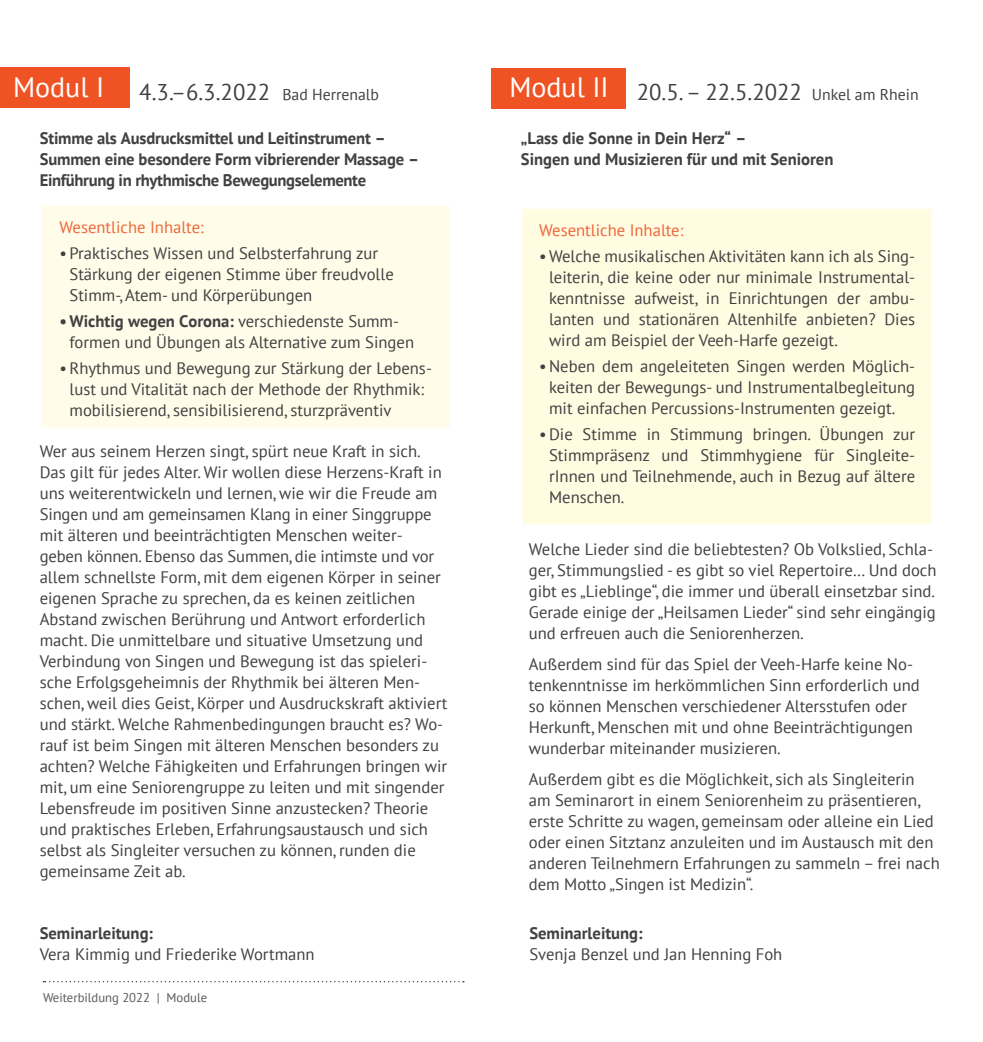
<style>
.page{position:relative;width:983px;height:1042px;background:#fff}
.page>*{position:absolute;margin:0;border:0;box-sizing:border-box;transform-origin:0 0}
.t1{font:28px "PT Sans";color:#fff}
.t2{font:22.75px "PT Sans";color:#414042}
.t3{font:16.62px/21px "PT Sans";color:#414042}
.t4{font:700 16.62px/21px "PT Sans";letter-spacing:-.01em;color:#414042}
.t5{font:16.62px "PT Sans";color:#ee6539}
.t6{font:12.6px "PT Sans";color:#58595b}
.s1{font-size:15.75px}
.s2{font-weight:700}
.s3{font-size:28px;color:#fff}
</style>
<div class="page">
<div style="left:491px;top:68px;width:134px;height:40px;background:#f05323"></div>
<div style="left:0;top:67px;width:129px;height:40px;background:#f05323"></div>
<div style="left:40px;top:203px;width:411px;height:226px;background:#fffde9;border:2px solid #fff"></div>
<svg style="left:43px;top:981px;width:421px;height:1px"></svg>
<div style="left:520px;top:207px;width:412px;height:319px;background:#fffce1;border:2px solid #fff"></div>
<h1 class="t1" style="left:13px;top:69px;width:93px">Modul I</h1>
<h2 class="t2" style="left:139px;top:77px;width:241px">4.3.–6.3.2022 <span class="s1">Bad Herrenalb</span></h2>
<p class="t4" style="left:40px;top:128px;width:381px">Stimme als Ausdrucksmittel und Leitinstrument –<br>Summen eine besondere Form vibrierender Massage –<br>Einführung in rhythmische Bewegungselemente</p>
<p class="t5" style="left:60px;top:217px;width:146px">Wesentliche Inhalte:</p>
<p class="t3" style="left:69px;top:242px;width:326px;text-indent:-10px">• Praktisches Wissen und Selbsterfahrung zur<br>Stärkung der eigenen Stimme über freudvolle<br>Stimm-, Atem- und Körperübungen</p>
<p class="t3" style="left:69px;top:310px;width:346px;text-indent:-10px"><span class="s2">• Wichtig wegen Corona:</span> verschiedenste Summ&shy;formen und Übungen als Alternative zum Singen</p>
<p class="t3" style="left:69px;top:357px;width:364px;text-indent:-10px">•Rhythmus und Bewegung zur Stärkung der Lebens&shy;lust und Vitalität nach der Methode der Rhythmik: mobilisierend, sensibilisierend, sturzpräventiv</p>
<p class="t3" style="left:40px;top:440px;width:409px">Wer aus seinem Herzen singt, spürt neue Kraft in sich.<br>Das gilt für jedes Alter. Wir wollen diese Herzens-Kraft in uns weiterentwickeln und lernen, wie wir die Freude am Singen und am gemeinsamen Klang in einer Singgruppe mit älteren und beeinträchtigten Menschen weiter&shy;geben können. Ebenso das Summen, die intimste und vor allem schnellste Form, mit dem eigenen Körper in seiner eigenen Sprache zu sprechen, da es keinen zeitlichen Abstand zwischen Berührung und Antwort erforderlich macht. Die unmittelbare und situative Umsetzung und Verbindung von Singen und Bewegung ist das spieleri&shy;sche Erfolgsgeheimnis der Rhythmik bei älteren Men&shy;schen, weil dies Geist, Körper und Ausdruckskraft aktiviert und stärkt. Welche Rahmenbedingungen braucht es? Wo&shy;rauf ist beim Singen mit älteren Menschen besonders zu achten? Welche Fähigkeiten und Erfahrungen bringen wir mit, um eine Seniorengruppe zu leiten und mit singender Lebensfreude im positiven Sinne anzustecken? Theorie und praktisches Erleben, Erfahrungsaustausch und sich selbst als Singleiter versuchen zu können, runden die gemeinsame Zeit ab.</p>
<p class="t4" style="left:40px;top:923px;width:115px">Seminarleitung:</p>
<p class="t3" style="left:40px;top:943px;width:276px">Vera Kimmig und Friederike Wortmann</p>
<p class="t6" style="left:43px;top:989px;width:166px">Weiterbildung 2022 | Module</p>
<h2 class="t2" style="left:509px;top:77px;width:410px"><span class="s3">Modul II</span> 20.5. – 22.5.2022 <span class="s1">Unkel am Rhein</span></h2>
<p class="t4" style="left:520px;top:128px;width:314px">„Lass die Sonne in Dein Herz“ –<br>Singen und Musizieren für und mit Senioren</p>
<p class="t5" style="left:539px;top:220px;width:146px">Wesentliche Inhalte:</p>
<p class="t3" style="left:549px;top:245px;width:367px;text-align:justify;text-indent:-10px">• Welche musikalischen Aktivitäten kann ich als Sing&shy;leiterin, die keine oder nur minimale Instrumental&shy;kenntnisse aufweist, in Einrichtungen der ambu&shy;lanten und stationären Altenhilfe anbieten? Dies wird am Beispiel der Veeh-Harfe gezeigt.</p>
<p class="t3" style="left:539px;top:355px;width:377px;text-align:center">•Neben dem angeleiteten Singen werden Möglich&shy;keiten der Bewegungs- und Instrumentalbegleitung mit einfachen Percussions-Instrumenten gezeigt.</p>
<p class="t3" style="left:549px;top:423px;width:367px;text-align:justify;text-indent:-10px">•Die Stimme in Stimmung bringen. Übungen zur Stimmpräsenz und Stimmhygiene für Singleite&shy;rInnen und Teilnehmende, auch in Bezug auf ältere Menschen.</p>
<p class="t3" style="left:528px;top:538px;width:409px">Welche Lieder sind die beliebtesten? Ob Volkslied, Schla&shy;ger, Stimmungslied - es gibt so viel Repertoire… Und doch gibt es „Lieblinge“, die immer und überall einsetzbar sind.<br>Gerade einige der „Heilsamen Lieder“ sind sehr eingängig und erfreuen auch die Seniorenherzen.</p>
<p class="t3" style="left:528px;top:653px;width:392px">Außerdem sind für das Spiel der Veeh-Harfe keine No&shy;tenkenntnisse im herkömmlichen Sinn erforderlich und so können Menschen verschiedener Altersstufen oder Herkunft, Menschen mit und ohne Beeinträchtigungen wunderbar miteinander musizieren.</p>
<p class="t3" style="left:528px;top:768px;width:412px">Außerdem gibt es die Möglichkeit, sich als Singleiterin am Seminarort in einem Seniorenheim zu präsentieren, erste Schritte zu wagen, gemeinsam oder alleine ein Lied oder einen Sitztanz anzuleiten und im Austausch mit den anderen Teilnehmern Erfahrungen zu sammeln – frei nach dem Motto „Singen ist Medizin“.</p>
<p class="t4" style="left:529px;top:923px;width:115px">Seminarleitung:</p>
<p class="t3" style="left:529px;top:943px;width:254px">Svenja Benzel und Jan Henning Foh</p>
</div>
